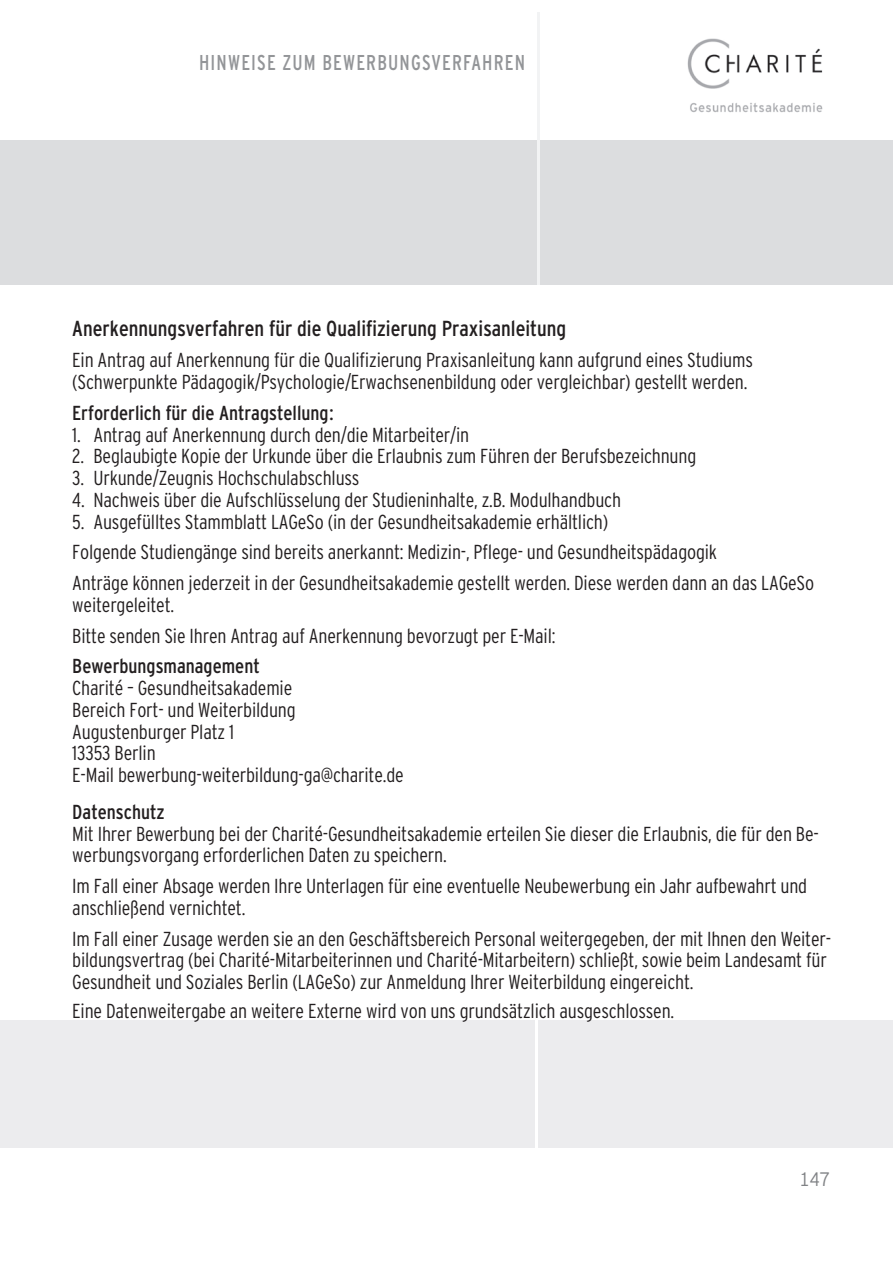
<style>
.page{position:relative;width:893px;height:1263px;background:#fff}
.page>*{position:absolute;margin:0;border:0;box-sizing:border-box;transform-origin:0 0}
.t1{font:condensed 21.75px "Interstate Tab";color:#231f20}
.t2{font:condensed 21.45px "Interstate";letter-spacing:.06em;color:#939598;scale:.91 1}
.t3{font:300 condensed 20.25px/21.8px "Interstate";letter-spacing:-.01em;color:#231f20}
.t4{font:condensed 20.25px "Interstate Tab";color:#231f20}
.t5{font:300 condensed 19.5px "Interstate Tab";color:#808285}
</style>
<div class="page">
<img style="left:687px;top:38px;width:136px;height:75px">
<div style="left:0;top:140px;width:893px;height:145px;background:#dcdddf"></div>
<hr style="left:538px;top:13px;width:2px;height:272px;background:#f2f3f4">
<div style="left:0;top:1020px;width:893px;height:128px;background:#ececee"></div>
<hr style="left:536px;top:1020px;width:2px;height:128px;background:#fff">
<p class="t2" style="left:199px;top:50px;width:360px">HINWEISE ZUM BEWERBUNGSVERFAHREN</p>
<p class="t1" style="left:72px;top:317px;width:496px">Anerkennungsverfahren für die Qualifizierung Praxisanleitung</p>
<p class="t3" style="left:72px;top:349px;width:682px">Ein Antrag auf Anerkennung für die Qualifizierung Praxisanleitung kann aufgrund eines Studiums (Schwerpunkte Pädagogik/Psychologie/Erwachsenenbildung oder vergleichbar) gestellt werden.</p>
<p class="t4" style="left:72px;top:401px;width:263px">Erforderlich für die Antragstellung:</p>
<p class="t3" style="left:72px;top:423px;width:399px">1. Antrag auf Anerkennung durch den/die Mitarbeiter/in</p>
<p class="t3" style="left:72px;top:445px;width:626px">2. Beglaubigte Kopie der Urkunde über die Erlaubnis zum Führen der Berufsbezeichnung</p>
<p class="t3" style="left:72px;top:467px;width:289px">3. Urkunde/Zeugnis Hochschulabschluss</p>
<p class="t3" style="left:72px;top:489px;width:550px">4. Nachweis über die Aufschlüsselung der Studieninhalte, z.B. Modulhandbuch</p>
<p class="t3" style="left:72px;top:506px;width:743px;line-height:30.8px">5. Ausgefülltes Stammblatt LAGeSo (in der Gesundheitsakademie erhältlich)<br>Folgende Studiengänge sind bereits anerkannt: Medizin-, Pflege- und Gesundheitspädagogik<br>Anträge können jederzeit in der Gesundheitsakademie gestellt werden. Diese werden dann an das LAGeSo</p>
<p class="t3" style="left:72px;top:589px;width:485px;line-height:30.8px">weitergeleitet.<br>Bitte senden Sie Ihren Antrag auf Anerkennung bevorzugt per E-Mail:</p>
<p class="t4" style="left:72px;top:655px;width:189px">Bewerbungsmanagement</p>
<p class="t3" style="left:72px;top:677px;width:333px">Charité – Gesundheitsakademie<br>Bereich Fort- und Weiterbildung<br>Augustenburger Platz 1<br>13353 Berlin<br>E-Mail bewerbung-weiterbildung-ga@charite.de</p>
<p class="t4" style="left:72px;top:800px;width:94px">Datenschutz</p>
<p class="t3" style="left:72px;top:822px;width:748px">Mit Ihrer Bewerbung bei der Charité-Gesundheitsakademie erteilen Sie dieser die Erlaubnis, die für den Be&shy;werbungsvorgang erforderlichen Daten zu speichern.</p>
<p class="t3" style="left:72px;top:875px;width:736px">Im Fall einer Absage werden Ihre Unterlagen für eine eventuelle Neubewerbung ein Jahr aufbewahrt und anschließend vernichtet.</p>
<p class="t3" style="left:72px;top:927px;width:760px">Im Fall einer Zusage werden sie an den Geschäftsbereich Personal weitergegeben, der mit Ihnen den Weiter&shy;bildungsvertrag (bei Charité-Mitarbeiterinnen und Charité-Mitarbeitern) schließt, sowie beim Landesamt für<br>Gesundheit und Soziales Berlin (LAGeSo) zur Anmeldung Ihrer Weiterbildung eingereicht.</p>
<p class="t3" style="left:72px;top:1000px;width:603px">Eine Datenweitergabe an weitere Externe wird von uns grundsätzlich ausgeschlossen.</p>
<p class="t5" style="left:800px;top:1168px;width:32px">147</p>
</div>
